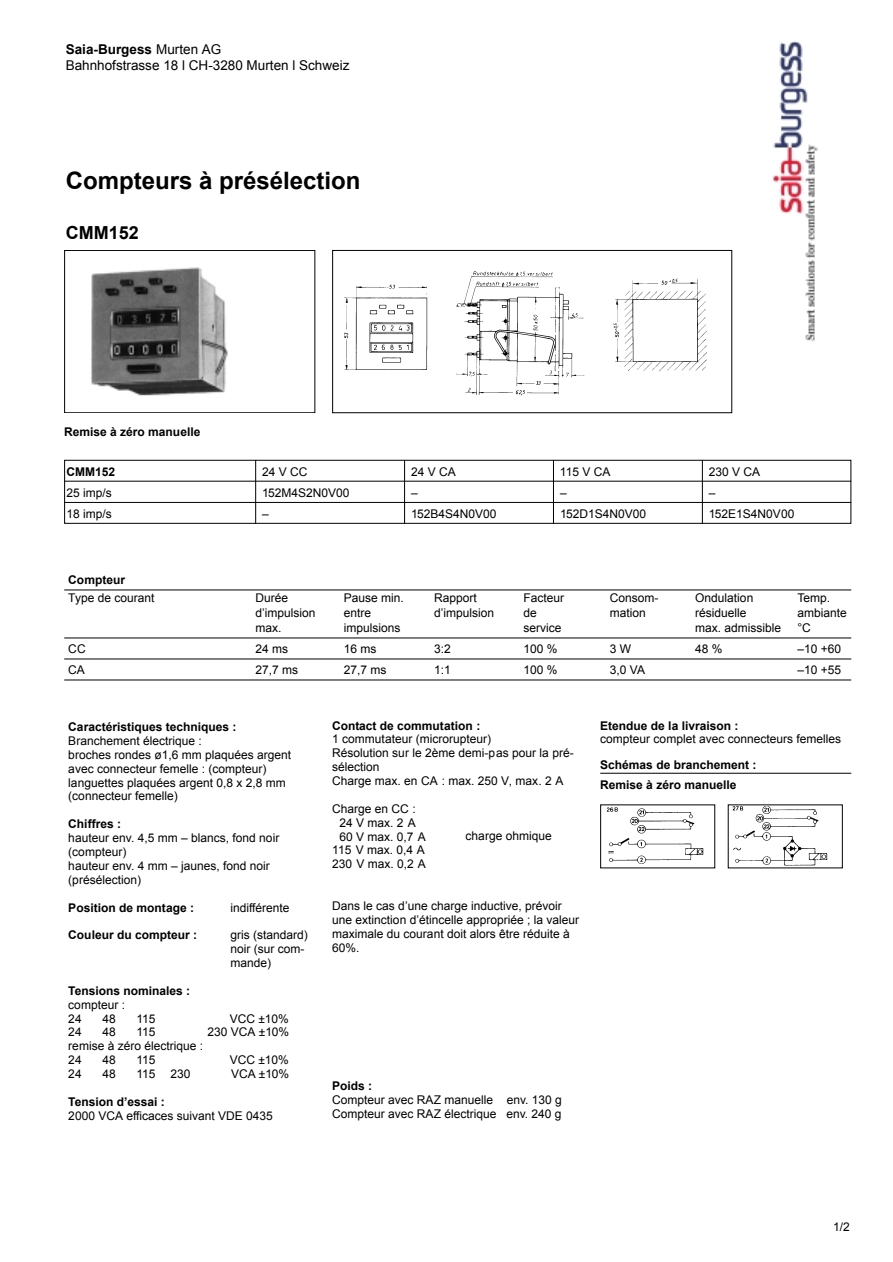
<style>
.page{position:relative;width:893px;height:1262px;background:#fff}
.page>*{position:absolute;margin:0;border:0;box-sizing:border-box;transform-origin:0 0}
.t1{font:700 24px "Arial";color:#000}
.t2{font:700 18px "Arial";color:#000}
.t3{font:13.5px/16.2px "Arial";color:#000}
.t4{font:12px/13.8px "Arial";color:#000}
.t5{font:700 12px/20.9px "Arial";color:#000}
.s1{font-weight:700}
.s2{color:#fff}
</style>
<div class="page">
<img style="left:91px;top:267px;width:137px;height:129px">
<div style="left:64px;top:250px;width:251px;height:163px;border:1px solid #000"></div>
<div style="left:332px;top:250px;width:400px;height:163px;border:1px solid #000"></div>
<img style="left:344px;top:284px;width:84px;height:86px">
<img style="left:456px;top:271px;width:129px;height:125px">
<img style="left:613px;top:278px;width:94px;height:94px">
<img style="left:772px;top:41px;width:46px;height:301px">
<div style="left:64px;top:460px;width:787px;height:63px;border:1px solid #000"></div>
<hr style="left:255px;top:460px;width:1px;height:63px;background:#000">
<hr style="left:404px;top:460px;width:1px;height:64px;background:#000">
<hr style="left:553px;top:460px;width:1px;height:64px;background:#000">
<hr style="left:702px;top:460px;width:1px;height:63px;background:#000">
<hr style="left:64px;top:481px;width:787px;height:1px;background:#000">
<hr style="left:64px;top:502px;width:787px;height:1px;background:#000">
<hr style="left:600px;top:773px;width:251px;height:1px;background:#000">
<hr style="left:64px;top:589px;width:787px;height:1px;background:#000">
<hr style="left:64px;top:637px;width:787px;height:1px;background:#000">
<hr style="left:64px;top:658px;width:787px;height:1px;background:#000">
<hr style="left:64px;top:679px;width:787px;height:1px;background:#000">
<img style="left:606px;top:807px;width:98px;height:57px">
<img style="left:732px;top:806px;width:96px;height:60px">
<p class="t3" style="left:66px;top:41px;width:285px"><span class="s1">Saia-Burgess</span> Murten AG<br>Bahnhofstrasse 18 l CH-3280 Murten l Schweiz</p>
<h1 class="t1" style="left:66px;top:165px;width:296px">Compteurs à présélection</h1>
<h2 class="t2" style="left:66px;top:221px;width:75px">CMM152</h2>
<p class="t5" style="left:64px;top:422px;width:138px">Remise à zéro manuelle</p>
<p class="t5" style="left:66px;top:461px;width:50px">CMM152</p>
<p class="t4" style="left:262px;top:464px;width:47px">24 V CC</p>
<p class="t4" style="left:411px;top:464px;width:46px">24 V CA</p>
<p class="t4" style="left:560px;top:464px;width:52px">115 V CA</p>
<p class="t4" style="left:709px;top:464px;width:53px">230 V CA</p>
<p class="t4" style="left:66px;top:486px;width:47px">25 imp/s</p>
<p class="t4" style="left:262px;top:486px;width:89px">152M4S2N0V00</p>
<p class="t4" style="left:411px;top:486px;width:8px">–</p>
<p class="t4" style="left:560px;top:486px;width:8px">–</p>
<p class="t4" style="left:709px;top:486px;width:8px">–</p>
<p class="t4" style="left:66px;top:507px;width:47px">18 imp/s</p>
<p class="t4" style="left:262px;top:507px;width:8px">–</p>
<p class="t4" style="left:411px;top:507px;width:87px">152B4S4N0V00</p>
<p class="t4" style="left:560px;top:507px;width:88px">152D1S4N0V00</p>
<p class="t4" style="left:709px;top:507px;width:87px">152E1S4N0V00</p>
<p class="t5" style="left:68px;top:570px;width:58px">Compteur</p>
<p class="t4" style="left:68px;top:591px;width:88px">Type de courant</p>
<p class="t4" style="left:255px;top:591px;width:34px">Durée</p>
<p class="t4" style="left:344px;top:591px;width:62px">Pause min.</p>
<p class="t4" style="left:434px;top:591px;width:44px">Rapport</p>
<p class="t4" style="left:523px;top:591px;width:42px">Facteur</p>
<p class="t4" style="left:609px;top:591px;width:50px">Consom-</p>
<p class="t4" style="left:695px;top:591px;width:60px">Ondulation</p>
<p class="t4" style="left:797px;top:591px;width:34px">Temp.</p>
<p class="t4" style="left:255px;top:606px;width:62px">d’impulsion</p>
<p class="t4" style="left:344px;top:606px;width:29px">entre</p>
<p class="t4" style="left:434px;top:606px;width:62px">d’impulsion</p>
<p class="t4" style="left:523px;top:606px;width:15px">de</p>
<p class="t4" style="left:609px;top:606px;width:38px">mation</p>
<p class="t4" style="left:695px;top:606px;width:53px">résiduelle</p>
<p class="t4" style="left:797px;top:606px;width:51px">ambiante</p>
<p class="t4" style="left:255px;top:621px;width:28px">max.</p>
<p class="t4" style="left:344px;top:621px;width:58px">impulsions</p>
<p class="t4" style="left:523px;top:621px;width:40px">service</p>
<p class="t4" style="left:695px;top:621px;width:88px">max. admissible</p>
<p class="t4" style="left:797px;top:621px;width:15px">°C</p>
<p class="t4" style="left:68px;top:642px;width:19px">CC</p>
<p class="t4" style="left:255px;top:642px;width:34px">24 ms</p>
<p class="t4" style="left:344px;top:642px;width:34px">16 ms</p>
<p class="t4" style="left:434px;top:642px;width:18px">3:2</p>
<p class="t4" style="left:523px;top:642px;width:36px">100 %</p>
<p class="t4" style="left:609px;top:642px;width:23px">3 W</p>
<p class="t4" style="left:695px;top:642px;width:29px">48 %</p>
<p class="t4" style="left:797px;top:642px;width:45px">–10 +60</p>
<p class="t4" style="left:68px;top:663px;width:18px">CA</p>
<p class="t4" style="left:255px;top:663px;width:44px">27,7 ms</p>
<p class="t4" style="left:344px;top:663px;width:44px">27,7 ms</p>
<p class="t4" style="left:434px;top:663px;width:18px">1:1</p>
<p class="t4" style="left:523px;top:663px;width:36px">100 %</p>
<p class="t4" style="left:609px;top:663px;width:37px">3,0 VA</p>
<p class="t4" style="left:797px;top:663px;width:45px">–10 +55</p>
<p class="t5" style="left:68px;top:717px;width:170px">Caractéristiques techniques :</p>
<p class="t4" style="left:68px;top:734px;width:224px">Branchement électrique :<br>broches rondes ø1,6 mm plaquées argent avec connecteur femelle : (compteur) languettes plaquées argent 0,8 x 2,8 mm (connecteur femelle)</p>
<p class="t5" style="left:68px;top:814px;width:54px">Chiffres :</p>
<p class="t4" style="left:68px;top:831px;width:212px">hauteur env. 4,5 mm – blancs, fond noir (compteur)<br>hauteur env. 4 mm – jaunes, fond noir (présélection)</p>
<p class="t5" style="left:68px;top:897px;width:127px">Position de montage :</p>
<p class="t4" style="left:230px;top:900px;width:61px">indifférente</p>
<p class="t5" style="left:68px;top:925px;width:130px">Couleur du compteur :</p>
<p class="t4" style="left:230px;top:928px;width:79px">gris (standard) noir (sur com&shy;mande)</p>
<p class="t5" style="left:68px;top:980px;width:123px">Tensions nominales :</p>
<p class="t4" style="left:68px;top:997px;width:58px">compteur :<br>24</p>
<p class="t4" style="left:102px;top:1011px;width:15px">48</p>
<p class="t4" style="left:136px;top:1011px;width:49px">115 <span class="s2">00</span></p>
<p class="t4" style="left:219px;top:1011px;width:71px"><span class="s2">0</span> VCC ±10%</p>
<p class="t4" style="left:68px;top:1025px;width:15px">24</p>
<p class="t4" style="left:102px;top:1025px;width:15px">48</p>
<p class="t4" style="left:136px;top:1025px;width:21px">115</p>
<p class="t4" style="left:207px;top:1025px;width:83px">230 VCA ±10%</p>
<p class="t4" style="left:68px;top:1039px;width:136px">remise à zéro électrique :<br>24</p>
<p class="t4" style="left:102px;top:1053px;width:15px">48</p>
<p class="t4" style="left:136px;top:1053px;width:21px">115</p>
<p class="t4" style="left:230px;top:1053px;width:60px">VCC ±10%</p>
<p class="t4" style="left:68px;top:1067px;width:15px">24</p>
<p class="t4" style="left:102px;top:1067px;width:15px">48</p>
<p class="t4" style="left:136px;top:1067px;width:56px">115 230</p>
<p class="t4" style="left:231px;top:1067px;width:59px">VCA ±10%</p>
<p class="t5" style="left:68px;top:1091px;width:98px">Tension d’essai :</p>
<p class="t4" style="left:68px;top:1108px;width:206px">2000 VCA efficaces suivant VDE 0435</p>
<p class="t5" style="left:332px;top:715px;width:149px">Contact de commutation :</p>
<p class="t4" style="left:332px;top:732px;width:243px">1 commutateur (microrupteur)<br>Résolution sur le 2ème demi-pas pour la pré&shy;sélection<br>Charge max. en CA : max. 250 V, max. 2 A</p>
<p class="t4" style="left:332px;top:802px;width:85px">Charge en CC :</p>
<p class="t4" style="left:339px;top:815px;width:78px">24 V max. 2 A</p>
<p class="t4" style="left:339px;top:829px;width:88px">60 V max. 0,7 A</p>
<p class="t4" style="left:332px;top:843px;width:94px">115 V max. 0,4 A</p>
<p class="t4" style="left:332px;top:857px;width:95px">230 V max. 0,2 A</p>
<p class="t4" style="left:332px;top:899px;width:248px">Dans le cas d’une charge inductive, prévoir une extinction d’étincelle appropriée ; la valeur maximale du courant doit alors être réduite à 60%.</p>
<p class="t4" style="left:465px;top:828px;width:88px">charge ohmique</p>
<p class="t5" style="left:600px;top:715px;width:140px">Etendue de la livraison :</p>
<p class="t4" style="left:600px;top:732px;width:242px">compteur complet avec connecteurs femelles</p>
<p class="t5" style="left:600px;top:754px;width:158px">Schémas de branchement :<br>Remise à zéro manuelle</p>
<p class="t5" style="left:332px;top:1076px;width:42px">Poids :</p>
<p class="t4" style="left:332px;top:1093px;width:231px">Compteur avec RAZ manuelle env. 130 g<br>Compteur avec RAZ électrique env. 240 g</p>
<p class="t4" style="left:833px;top:1220px;width:18px">1/2</p>
</div>
